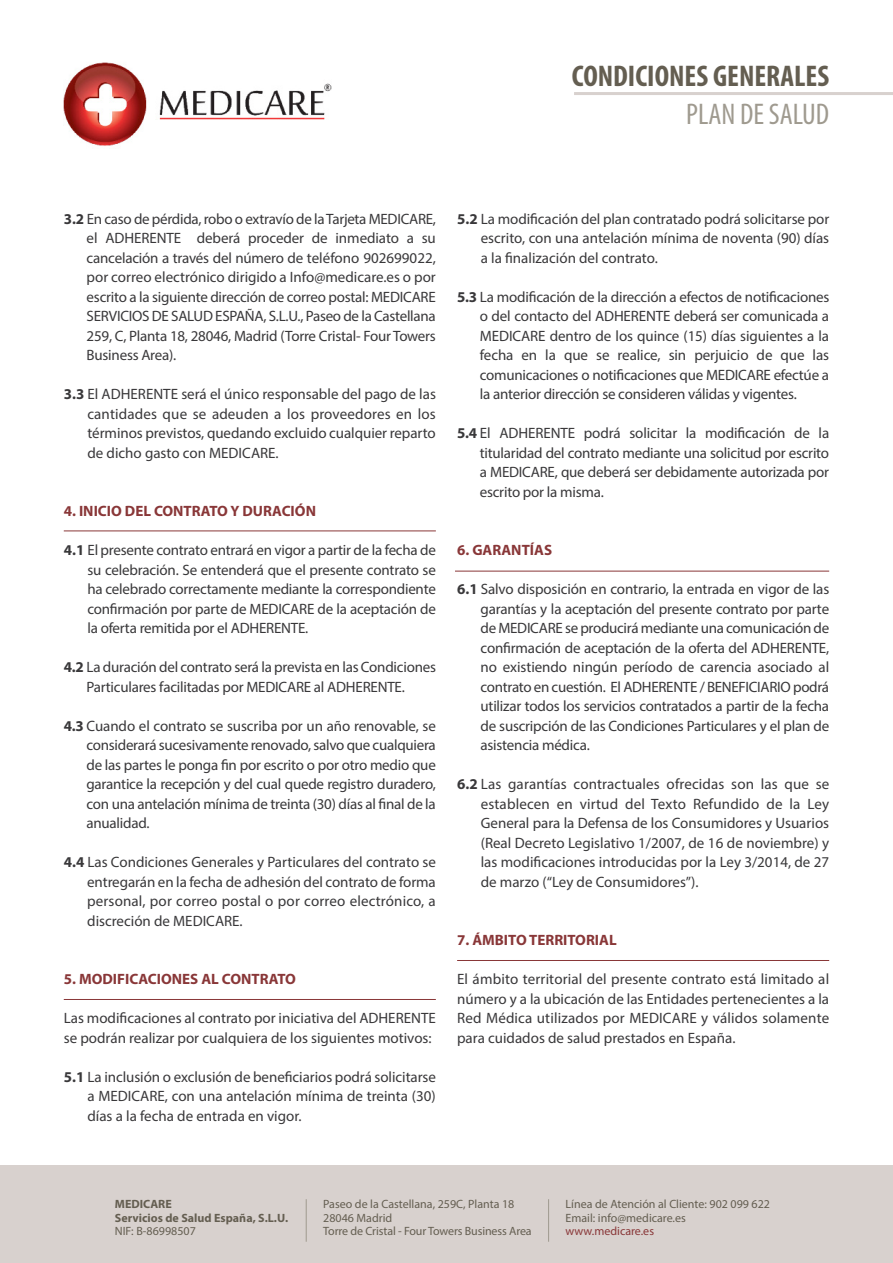
<style>
.page{position:relative;width:893px;height:1263px;background:#fff}
.page>*{position:absolute;margin:0;border:0;box-sizing:border-box;transform-origin:0 0}
.t1{font:700 condensed 30px "Myriad Pro";color:#645e51}
.t2{font:condensed 30px "Myriad Pro";color:#9f9a8f}
.t3{font:15px/19.5px "Myriad Pro";letter-spacing:-.01em;color:#39383a;text-align:justify}
.t4{font:700 15px "Myriad Pro";color:#893738}
.t5{font:12px/13.5px "Myriad Pro";color:#645e51}
.t6{font:700 12px/13.5px "Myriad Pro";color:#645e51}
.t7{font:12px "Myriad Pro";color:#893738}
.s1{font-weight:700}
</style>
<div class="page">
<img style="left:64px;top:62px;width:268px;height:84px">
<hr style="left:574px;top:92px;width:319px;height:3px;background:#d8d1ce">
<div style="left:0;top:1165px;width:893px;height:98px;background:#d8d1ce"></div>
<hr style="left:548px;top:1199px;width:1px;height:43px;background:#9f9a8f">
<hr style="left:306px;top:1199px;width:1px;height:43px;background:#9f9a8f">
<hr style="left:64px;top:530px;width:372px;height:1px;background:#893738">
<hr style="left:64px;top:999px;width:372px;height:1px;background:#893738">
<hr style="left:457px;top:960px;width:372px;height:1px;background:#893738">
<hr style="left:455px;top:571px;width:374px;height:1px;background:#893738">
<h1 class="t1" style="left:572px;top:66px;width:259px">CONDICIONES GENERALES</h1>
<h1 class="t2" style="left:686px;top:103px;width:145px">PLAN DE SALUD</h1>
<p class="t3" style="left:87px;top:210px;width:351px;text-indent:-23px"><span class="s1">3.2</span> En caso de pérdida, robo o extravío de laTarjeta MEDICARE, el ADHERENTE deberá proceder de inmediato a su cancelación a través del número de teléfono 902699022, por correo electrónico dirigido a Info@medicare.es o por escrito a la siguiente dirección de correo postal: MEDICARE SERVICIOS DE SALUD ESPAÑA, S.L.U., Paseo de la Castellana 259, C, Planta 18, 28046, Madrid (Torre Cristal- Four Towers Business Area).</p>
<p class="t3" style="left:87px;top:386px;width:350px;text-indent:-24px"><span class="s1">3.3</span> El ADHERENTE será el único responsable del pago de las cantidades que se adeuden a los proveedores en los términos previstos, quedando excluido cualquier reparto de dicho gasto con MEDICARE.</p>
<p class="t4" style="left:64px;top:506px;width:254px">4. INICIO DEL CONTRATO Y DURACIÓN</p>
<p class="t3" style="left:87px;top:542px;width:350px;text-indent:-24px"><span class="s1">4.1</span> El presente contrato entrará en vigor a partir de la fecha de su celebración. Se entenderá que el presente contrato se ha celebrado correctamente mediante la correspondiente confirmación por parte de MEDICARE de la aceptación de la oferta remitida por el ADHERENTE.</p>
<p class="t3" style="left:64px;top:659px;width:374px;text-align:center"><span class="s1">4.2</span> La duración del contrato será la prevista en las Condiciones<br>Particulares facilitadas por MEDICARE al ADHERENTE.</p>
<p class="t3" style="left:86px;top:717px;width:351px;text-indent:-23px"><span class="s1">4.3</span> Cuando el contrato se suscriba por un año renovable, se considerará sucesivamente renovado, salvo que cualquiera de las partes le ponga fin por escrito o por otro medio que garantice la recepción y del cual quede registro duradero, con una antelación mínima de treinta (30) días al final de la anualidad.</p>
<p class="t3" style="left:87px;top:854px;width:350px;text-indent:-23px"><span class="s1">4.4</span> Las Condiciones Generales y Particulares del contrato se entregarán en la fecha de adhesión del contrato de forma personal, por correo postal o por correo electrónico, a discreción de MEDICARE.</p>
<p class="t4" style="left:64px;top:974px;width:234px">5. MODIFICACIONES AL CONTRATO</p>
<p class="t3" style="left:64px;top:1010px;width:374px">Las modificaciones al contrato por iniciativa del ADHERENTE se podrán realizar por cualquiera de los siguientes motivos:</p>
<p class="t3" style="left:87px;top:1068px;width:350px;text-indent:-24px"><span class="s1">5.1</span> La inclusión o exclusión de beneficiarios podrá solicitarse a MEDICARE, con una antelación mínima de treinta (30) días a la fecha de entrada en vigor.</p>
<p class="t3" style="left:481px;top:210px;width:350px;text-indent:-24px"><span class="s1">5.2</span> La modificación del plan contratado podrá solicitarse por escrito, con una antelación mínima de noventa (90) días a la finalización del contrato.</p>
<p class="t3" style="left:480px;top:288px;width:351px;text-indent:-23px"><span class="s1">5.3</span> La modificación de la dirección a efectos de notificaciones o del contacto del ADHERENTE deberá ser comunicada a MEDICARE dentro de los quince (15) días siguientes a la fecha en la que se realice, sin perjuicio de que las comunicaciones o notificaciones que MEDICARE efectúe a la anterior dirección se consideren válidas y vigentes.</p>
<p class="t3" style="left:480px;top:425px;width:351px;text-indent:-23px"><span class="s1">5.4</span> El ADHERENTE podrá solicitar la modificación de la titularidad del contrato mediante una solicitud por escrito a MEDICARE, que deberá ser debidamente autorizada por escrito por la misma.</p>
<p class="t4" style="left:457px;top:545px;width:96px">6. GARANTÍAS</p>
<p class="t3" style="left:481px;top:581px;width:350px;text-indent:-23px"><span class="s1">6.1</span> Salvo disposición en contrario, la entrada en vigor de las garantías y la aceptación del presente contrato por parte de MEDICARE se producirá mediante una comunicación de confirmación de aceptación de la oferta del ADHERENTE, no existiendo ningún período de carencia asociado al contrato en cuestión. El ADHERENTE / BENEFICIARIO podrá utilizar todos los servicios contratados a partir de la fecha de suscripción de las Condiciones Particulares y el plan de asistencia médica.</p>
<p class="t3" style="left:481px;top:776px;width:350px;text-indent:-24px"><span class="s1">6.2</span> Las garantías contractuales ofrecidas son las que se establecen en virtud del Texto Refundido de la Ley General para la Defensa de los Consumidores y Usuarios (Real Decreto Legislativo 1/2007, de 16 de noviembre) y las modificaciones introducidas por la Ley 3/2014, de 27 de marzo (“Ley de Consumidores”).</p>
<p class="t4" style="left:457px;top:935px;width:161px">7. ÁMBITO TERRITORIAL</p>
<p class="t3" style="left:457px;top:971px;width:374px">El ámbito territorial del presente contrato está limitado al número y a la ubicación de las Entidades pertenecientes a la Red Médica utilizados por MEDICARE y válidos solamente para cuidados de salud prestados en España.</p>
<p class="t6" style="left:115px;top:1198px;width:175px">MEDICARE<br>Servicios de Salud España, S.L.U.</p>
<p class="t5" style="left:115px;top:1225px;width:82px">NIF: B-86998507</p>
<p class="t5" style="left:323px;top:1198px;width:210px">Paseo de la Castellana, 259C, Planta 18<br>28046 Madrid<br>Torre de Cristal - Four Towers Business Area</p>
<p class="t5" style="left:566px;top:1198px;width:206px">Línea de Atención al Cliente: 902 099 622<br>Email: info@medicare.es</p>
<p class="t7" style="left:566px;top:1227px;width:90px">www.medicare.es</p>
</div>
